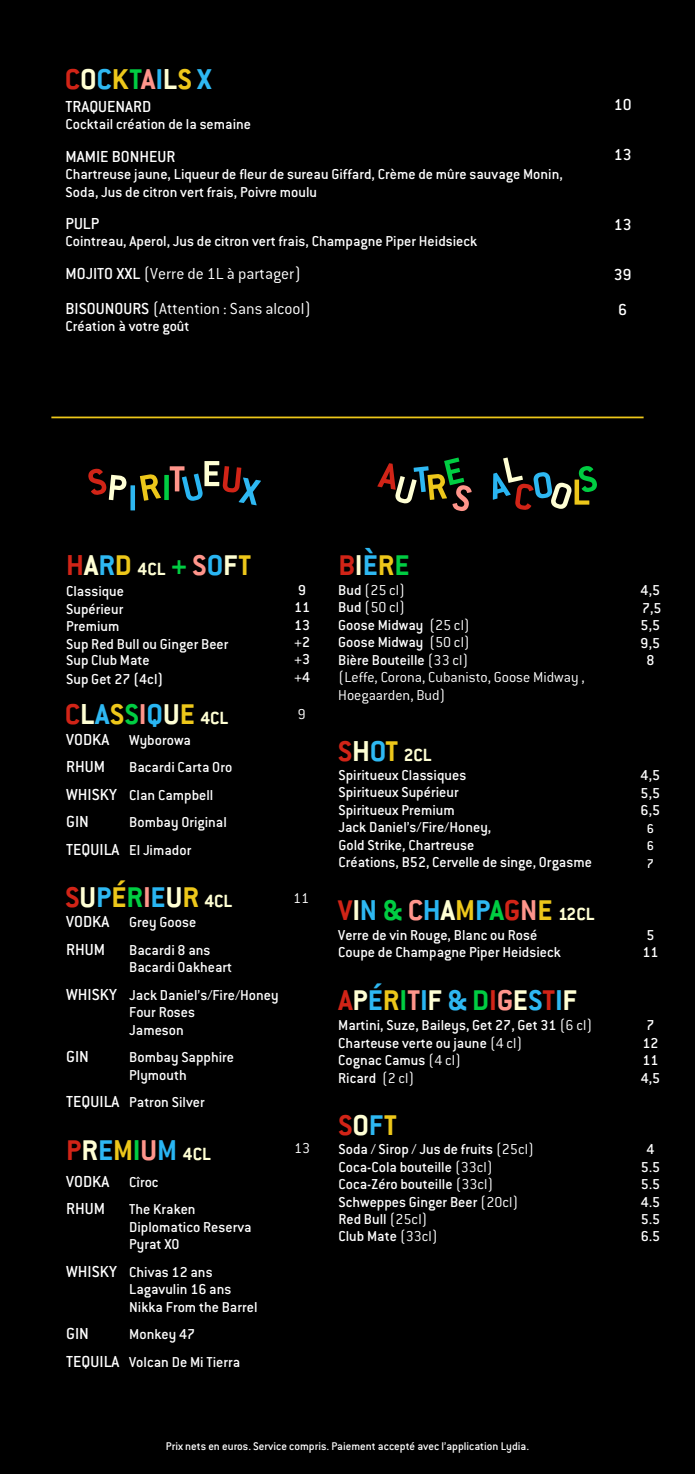
<style>
.page{position:relative;width:695px;height:1474px;background:#fff}
.page>*{position:absolute;margin:0;border:0;box-sizing:border-box;transform-origin:0 0}
.t1{font:700 31.5px "Conduit ITC";color:#ffffd4}
.t2{font:700 31.5px "Conduit ITC";color:#d12417}
.t3{font:700 19.25px "Conduit ITC";color:#ffffd4}
.t4{font:500 17.5px/35px "Conduit ITC";color:#fff}
.t5{font:300 17.5px/35px "Conduit ITC";color:#fff}
.t6{font:500 15.75px/17.5px "Conduit ITC";color:#fff}
.t7{font:300 15.75px/17.5px "Conduit ITC";color:#fff}
.t8{font:500 14px/17.5px "Conduit ITC";color:#fff;text-align:justify}
.t9{font:500 12.25px "Conduit ITC";color:#fff}
.s1{color:#d12417}
.s2{color:#2eb8f2}
.s3{color:#edc71a}
.s4{color:#00cd42}
.s5{color:#ff958b}
.s6{color:#29b5f2}
.s7{font-weight:500}
.s8{font-size:31.5px;color:#d12417}
.s9{font-size:31.5px}
.s10{font-size:31.5px;color:#2eb8f2}
.s11{font-size:31.5px;color:#edc71a}
.s12{font-size:31.5px;color:#00cd42}
.s13{font-size:31.5px;color:#ff958b}
.s14{font-size:31.5px;color:#29b5f2}
.s15{font-size:17.5px}
.s16{font-size:15.75px}
.s17{color:#ffffd4}
.s18{font-weight:300}
</style>
<div class="page">
<div style="left:0;top:0;width:694px;height:1473px;background:#000"></div>
<svg style="left:88px;top:468px;width:39px;height:32px"></svg>
<div style="left:130px;top:485px;width:5px;height:25px;background:#2eb8f2"></div>
<svg style="left:140px;top:474px;width:21px;height:26px"></svg>
<div style="left:164px;top:475px;width:5px;height:25px;background:#00cd42"></div>
<svg style="left:170px;top:461px;width:91px;height:44px"></svg>
<svg style="left:377px;top:457px;width:94px;height:54px"></svg>
<svg style="left:492px;top:457px;width:105px;height:53px"></svg>
<hr style="left:51px;top:416px;width:592px;height:2px;background:#edc71a">
<h1 class="t1" style="left:65px;top:60px;width:148px"><span class="s1">C</span>O<span class="s2">C</span><span class="s3">K</span><span class="s4">T</span><span class="s5">A</span><span class="s6">I</span>L<span class="s3">S</span> <span class="s2">X</span></h1>
<p class="t4" style="left:65px;top:88px;width:87px">TRAQUENARD</p>
<p class="t6" style="left:65px;top:115px;width:187px">Cocktail création de la semaine</p>
<p class="t4" style="left:65px;top:138px;width:111px">MAMIE BONHEUR</p>
<p class="t6" style="left:65px;top:165px;width:499px">Chartreuse jaune, Liqueur de fleur de sureau Giffard, Crème de mûre sauvage Monin,<br>Soda, Jus de citron vert frais, Poivre moulu</p>
<p class="t4" style="left:65px;top:205px;width:35px">PULP</p>
<p class="t6" style="left:65px;top:232px;width:413px">Cointreau, Aperol, Jus de citron vert frais, Champagne Piper Heidsieck</p>
<p class="t5" style="left:65px;top:255px;width:247px"><span class="s7">MOJITO XXL</span> (Verre de 1L à partager)<br><span class="s7">BISOUNOURS</span> (Attention : Sans alcool)</p>
<p class="t6" style="left:65px;top:317px;width:125px">Création à votre goût</p>
<p class="t4" style="left:613px;top:87px;width:19px">10</p>
<p class="t4" style="left:613px;top:137px;width:19px">13</p>
<p class="t4" style="left:613px;top:207px;width:19px">13</p>
<p class="t4" style="left:613px;top:257px;width:19px">39<br>6</p>
<p class="t3" style="left:66px;top:558px;width:186px"><span class="s8">H</span><span class="s9">A</span><span class="s10">R</span><span class="s11">D</span> 4CL <span class="s12">+</span> <span class="s13">S</span><span class="s14">O</span><span class="s9">F</span><span class="s11">T</span></p>
<p class="t6" style="left:66px;top:582px;width:164px">Classique<br>Supérieur<br>Premium<br>Sup Red Bull ou Ginger Beer<br>Sup Club Mate</p>
<p class="t6" style="left:66px;top:670px;width:99px">Sup Get 27 (4cl)</p>
<p class="t3" style="left:65px;top:707px;width:165px"><span class="s8">C</span><span class="s9">L</span><span class="s10">A</span><span class="s11">S</span><span class="s12">S</span><span class="s13">I</span><span class="s14">Q</span><span class="s9">U</span><span class="s11">E</span> 4CL</p>
<p class="t6" style="left:66px;top:730px;width:126px"><span class="s15">VODKA</span> Wyborowa</p>
<p class="t4" style="left:66px;top:748px;width:40px">RHUM</p>
<p class="t6" style="left:66px;top:753px;width:167px;line-height:27.5px;text-indent:63px">Bacardi Carta Oro<br><span class="s15">WHISKY</span> Clan Campbell</p>
<p class="t4" style="left:66px;top:803px;width:24px">GIN</p>
<p class="t6" style="left:66px;top:808px;width:162px;line-height:27.5px;text-indent:63px">Bombay Original<br><span class="s15">TEQUILA</span> El Jimador</p>
<p class="t3" style="left:65px;top:889px;width:168px"><span class="s8">S</span><span class="s9">U</span><span class="s10">P</span><span class="s11">É</span><span class="s12">R</span><span class="s13">I</span><span class="s14">E</span><span class="s9">U</span><span class="s11">R</span> 4CL</p>
<p class="t6" style="left:66px;top:913px;width:132px"><span class="s15">VODKA</span> Grey Goose</p>
<p class="t4" style="left:66px;top:931px;width:40px">RHUM</p>
<p class="t6" style="left:129px;top:940px;width:104px">Bacardi 8 ans<br>Bacardi Oakheart</p>
<p class="t6" style="left:129px;top:985px;width:151px;text-indent:-63px"><span class="s15">WHISKY</span> Jack Daniel’s/Fire/Honey<br>Four Roses<br>Jameson</p>
<p class="t4" style="left:66px;top:1038px;width:24px">GIN</p>
<p class="t6" style="left:129px;top:1048px;width:106px">Bombay Sapphire<br>Plymouth</p>
<p class="t6" style="left:66px;top:1092px;width:140px"><span class="s15">TEQUILA</span> Patron Silver</p>
<p class="t3" style="left:66px;top:1143px;width:146px"><span class="s8">P</span><span class="s9">R</span><span class="s10">E</span><span class="s11">M</span><span class="s12">I</span><span class="s13">U</span><span class="s14">M</span> 4CL</p>
<p class="t4" style="left:66px;top:1167px;width:94px;line-height:27.5px">VODKA <span class="s16">Cîroc<br></span>RHUM</p>
<p class="t6" style="left:129px;top:1200px;width:124px">The Kraken<br>Diplomatico Reserva<br>Pyrat XO</p>
<p class="t6" style="left:129px;top:1262px;width:130px;text-indent:-63px"><span class="s15">WHISKY</span> Chivas 12 ans<br>Lagavulin 16 ans<br>Nikka From the Barrel</p>
<p class="t4" style="left:66px;top:1315px;width:24px">GIN</p>
<p class="t6" style="left:66px;top:1319px;width:176px;line-height:27.5px;text-indent:63px">Monkey 47<br><span class="s15">TEQUILA</span> Volcan De Mi Tierra</p>
<p class="t6" style="left:294px;top:580px;width:18px">9<br>11<br>13 +2 +3 +4</p>
<p class="t7" style="left:298px;top:705px;width:10px">9</p>
<p class="t7" style="left:293px;top:888px;width:18px">11</p>
<p class="t7" style="left:294px;top:1138px;width:18px">13</p>
<h1 class="t2" style="left:338px;top:547px;width:73px">B<span class="s17">I</span><span class="s2">È</span><span class="s3">R</span><span class="s4">E</span></h1>
<p class="t7" style="left:338px;top:580px;width:248px"><span class="s7">Bud</span> (25 cl)<br><span class="s7">Bud</span> (50 cl)<br><span class="s7">Goose Midway</span> (25 cl)<br><span class="s7">Goose Midway</span> (50 cl)<br><span class="s7">Bière Bouteille</span> (33 cl)<br>(Leffe, Corona, Cubanisto, Goose Midway ,<br>Hoegaarden, Bud)</p>
<p class="t6" style="left:640px;top:581px;width:22px;text-align:center">4,5<br>7,5<br>5,5<br>9,5<br>8</p>
<p class="t3" style="left:338px;top:743px;width:95px"><span class="s8">S</span><span class="s9">H</span><span class="s10">O</span><span class="s11">T</span> 2CL</p>
<p class="t6" style="left:338px;top:765px;width:255px">Spiritueux Classiques<br>Spiritueux Supérieur<br>Spiritueux Premium<br>Jack Daniel’s/Fire/Honey,<br>Gold Strike, Chartreuse<br>Créations, B52, Cervelle de singe, Orgasme</p>
<p class="t6" style="left:640px;top:766px;width:21px;text-align:justify">4,5<br>5,5<br>6,5</p>
<p class="t8" style="left:646px;top:819px;width:9px">6<br>6<br>7</p>
<p class="t3" style="left:338px;top:902px;width:258px"><span class="s8">V</span><span class="s9">I</span><span class="s10">N</span> <span class="s12">&amp;</span> <span class="s13">C</span><span class="s14">H</span><span class="s9">A</span><span class="s11">M</span><span class="s10">P</span><span class="s12">A</span><span class="s8">G</span><span class="s13">N</span><span class="s11">E</span> 12CL</p>
<p class="t6" style="left:338px;top:925px;width:224px">Verre de vin Rouge, Blanc ou Rosé<br>Coupe de Champagne Piper Heidsieck</p>
<p class="t6" style="left:642px;top:925px;width:18px">5<br>11</p>
<h1 class="t1" style="left:338px;top:981px;width:240px"><span class="s1">A</span>P<span class="s2">É</span><span class="s3">R</span><span class="s4">I</span><span class="s5">T</span><span class="s6">I</span>F <span class="s2">&amp;</span> <span class="s4">D</span><span class="s1">I</span><span class="s5">G</span>E<span class="s2">S</span><span class="s1">T</span><span class="s2">I</span>F</h1>
<p class="t6" style="left:338px;top:1016px;width:255px">Martini, Suze, Baileys, Get 27, Get 31 <span class="s18">(6 cl)<br></span>Charteuse verte ou jaune <span class="s18">(4 cl)<br></span>Cognac Camus <span class="s18">(4 cl)<br></span>Ricard <span class="s18">(2 cl)</span></p>
<p class="t6" style="left:640px;top:1016px;width:21px;text-align:center">7<br>12<br>11<br>4,5</p>
<h1 class="t2" style="left:338px;top:1106px;width:60px">S<span class="s17">O</span><span class="s2">F</span><span class="s3">T</span></h1>
<p class="t6" style="left:338px;top:1139px;width:197px">Soda / Sirop / Jus de fruits <span class="s18">(25cl)<br></span>Coca-Cola bouteille <span class="s18">(33cl)<br></span>Coca-Zéro bouteille <span class="s18">(33cl)<br></span>Schweppes Ginger Beer <span class="s18">(20cl)<br></span>Red Bull <span class="s18">(25cl)<br></span>Club Mate <span class="s18">(33cl)</span></p>
<p class="t6" style="left:640px;top:1139px;width:21px;text-align:center">4<br>5.5<br>5.5<br>4.5<br>5.5<br>6.5</p>
<p class="t9" style="left:166px;top:1438px;width:365px">Prix nets en euros. Service compris. Paiement accepté avec l’application Lydia.</p>
</div>
